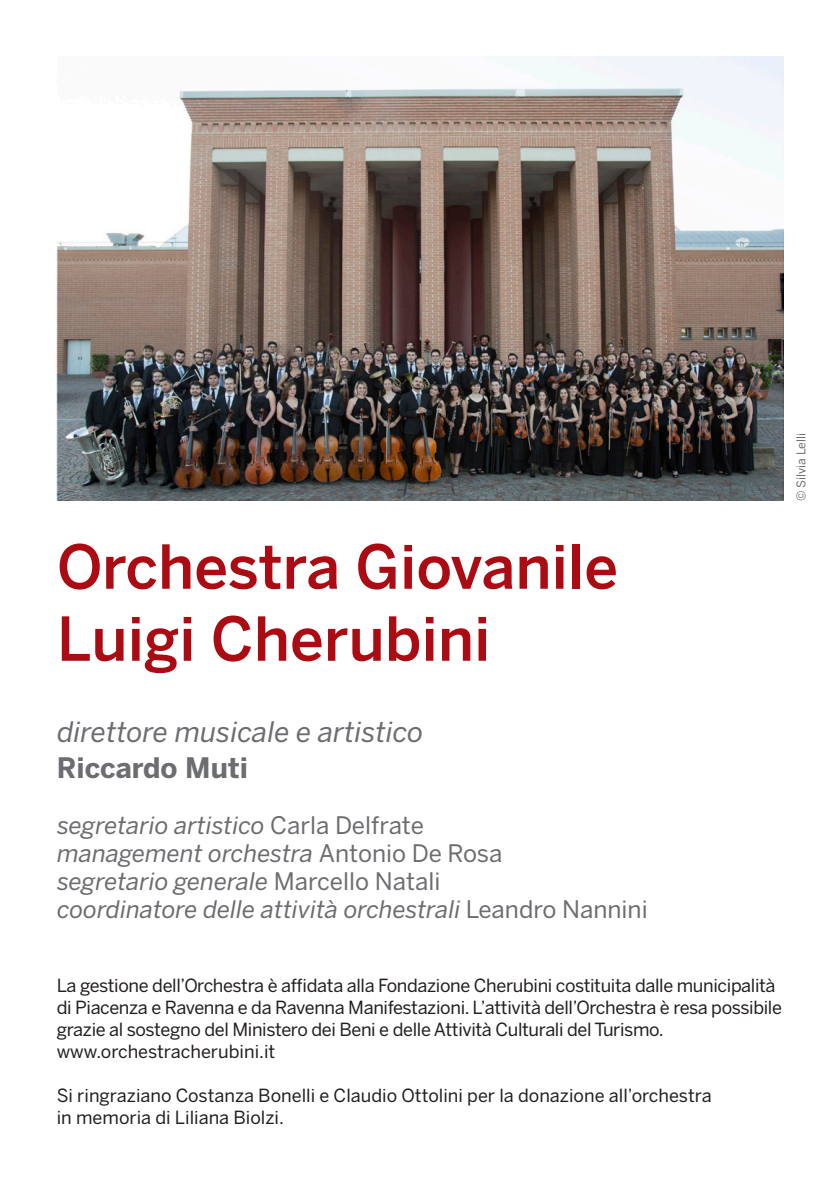
<style>
.page{position:relative;width:840px;height:1191px;background:#fff}
.page>*{position:absolute;margin:0;border:0;box-sizing:border-box;transform-origin:0 0}
.t1{font:500 60px/72px "Benton Sans";color:#ab0b13}
.Normale{font:italic 28px "Benton Sans";color:#6c6d70}
.t2{font:700 28px "Benton Sans";color:#6c6d70}
.Normale-2{font:italic 24px "Benton Sans";color:#6c6d70}
.t3{font:18px/22px "Benton Sans";letter-spacing:-.02em;color:#231f20}
.t4{font:18px/22px "Benton Sans";color:#231f20}
.t5{font:12px "Benton Sans";color:#6c6d70}
.s1{font-style:normal}
</style>
<div class="page">
<img style="left:57px;top:57px;width:725px;height:444px">
<p class="t1" style="left:57px;top:530px;width:562px">Orchestra Giovanile<br>Luigi Cherubini</p>
<p class="Normale" style="left:57px;top:715px;width:367px">direttore musicale e artistico</p>
<p class="t2" style="left:57px;top:751px;width:193px">Riccardo Muti</p>
<p class="Normale-2" style="left:57px;top:811px;width:368px">segretario artistico <span class="s1">Carla Delfrate</span></p>
<p class="Normale-2" style="left:57px;top:839px;width:447px">management orchestra <span class="s1">Antonio De Rosa</span></p>
<p class="Normale-2" style="left:57px;top:867px;width:385px">segretario generale <span class="s1">Marcello Natali</span></p>
<p class="Normale-2" style="left:57px;top:895px;width:592px">coordinatore delle attività orchestrali <span class="s1">Leandro Nannini</span></p>
<p class="t5" style="left:793px;top:501px;width:69px;rotate:-90deg">© Silvia Lelli</p>
<p class="t3" style="left:57px;top:973px;width:726px">La gestione dell’Orchestra è affidata alla Fondazione Cherubini costituita dalle municipalità di Piacenza e Ravenna e da Ravenna Manifestazioni. L’attività dell’Orchestra è resa possibile grazie al sostegno del Ministero dei Beni e delle Attività Culturali del Turismo.</p>
<p class="t4" style="left:57px;top:1039px;width:220px">www.orchestracherubini.it</p>
<p class="t4" style="left:57px;top:1083px;width:656px">Si ringraziano Costanza Bonelli e Claudio Ottolini per la donazione all’orchestra in memoria di Liliana Biolzi.</p>
</div>
